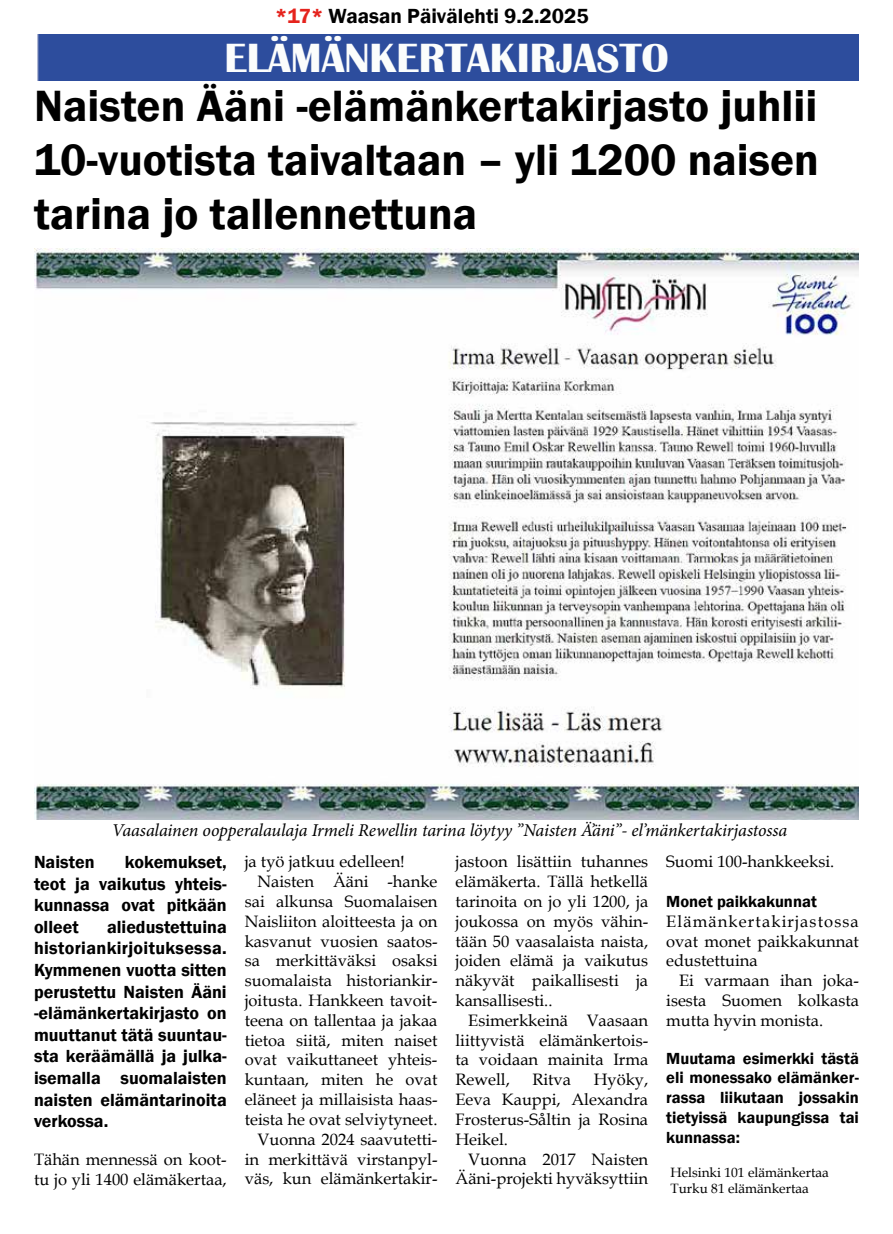
<style>
.page{position:relative;width:893px;height:1234px;background:#fff}
.page>*{position:absolute;margin:0;border:0;box-sizing:border-box;transform-origin:0 0}
.t1{font:600 45px/54px "Franklin Gothic";color:#000;text-align:justify}
.t2{font:700 42px "Britannic";color:#fbfdfc}
.t3{font:600 21px "Franklin Gothic";color:#000}
.t4{font:600 18px/21.6px "Franklin Gothic";color:#000;text-align:justify}
.t5{font:italic 18px "Minion Pro";letter-spacing:-.01em;color:#000}
.t6{font:16.5px/19.8px "Book Antiqua";color:#000;text-align:justify}
.t7{font:600 16.5px/19.8px "Franklin Gothic";color:#000;text-align:justify}
.t8{font:13.5px/16.2px "Book Antiqua";color:#000}
.s1{color:#e5231d}
</style>
<div class="page">
<div style="left:37px;top:34px;width:822px;height:47px;background:#2d4d9d"></div>
<img style="left:34px;top:248px;width:825px;height:571px">
<p class="t3" style="left:275px;top:3px;width:315px"><span class="s1">*17*</span> Waasan Päivälehti 9.2.2025</p>
<h2 class="t2" style="left:224px;top:34px;width:446px">ELÄMÄNKERTAKIRJASTO</h2>
<h1 class="t1" style="left:34px;top:79px;width:786px">Naisten Ääni -elämänkertakirjasto juhlii 10-vuotista taivaltaan – yli 1200 naisen tarina jo tallennettuna</h1>
<p class="t5" style="left:112px;top:818px;width:677px">Vaasalainen oopperalaulaja Irmeli Rewellin tarina löytyy ”Naisten Ä’äni”- el’mänkertakirjastossa</p>
<p class="t4" style="left:34px;top:851px;width:62px">Naisten</p>
<p class="t4" style="left:34px;top:851px;width:194px;text-indent:91px">kokemukset, teot ja vaikutus yhteis&shy;kunnassa ovat pitkään olleet</p>
<p class="t4" style="left:34px;top:915px;width:194px;text-indent:73px">aliedustettuina historiankirjoituksessa.<br>Kymmenen vuotta sitten perustettu Naisten Ääni -elämänkertakirjasto on muuttanut tätä suuntau&shy;sta keräämällä ja julka&shy;isemalla suomalaisten naisten elämäntarinoita verkossa.</p>
<p class="t6" style="left:34px;top:1148px;width:194px">Tähän mennessä on koot&shy;tu jo yli 1400 elämäkertaa,</p>
<p class="t6" style="left:245px;top:851px;width:162px">ja työ jatkuu edelleen!</p>
<p class="t6" style="left:257px;top:871px;width:181px">Naisten Ääni -hanke</p>
<p class="t6" style="left:245px;top:890px;width:194px">sai alkunsa Suomalaisen</p>
<p class="t6" style="left:245px;top:910px;width:194px">Naisliiton aloitteesta ja on</p>
<p class="t6" style="left:245px;top:930px;width:194px">kasvanut vuosien saatos-</p>
<p class="t6" style="left:245px;top:950px;width:194px">sa merkittäväksi osaksi</p>
<p class="t6" style="left:245px;top:970px;width:194px">suomalaista historiankir-</p>
<p class="t6" style="left:245px;top:989px;width:194px">joitusta. Hankkeen tavoit-</p>
<p class="t6" style="left:245px;top:1009px;width:194px">teena on tallentaa ja jakaa</p>
<p class="t6" style="left:245px;top:1029px;width:194px">tietoa siitä, miten naiset</p>
<p class="t6" style="left:245px;top:1049px;width:194px">ovat vaikuttaneet yhteis-</p>
<p class="t6" style="left:245px;top:1069px;width:194px">kuntaan, miten he ovat</p>
<p class="t6" style="left:245px;top:1088px;width:194px">eläneet ja millaisista haas-</p>
<p class="t6" style="left:245px;top:1108px;width:194px">teista he ovat selviytyneet.</p>
<p class="t6" style="left:257px;top:1128px;width:181px">Vuonna 2024 saavutetti-</p>
<p class="t6" style="left:245px;top:1148px;width:194px">in merkittävä virstanpyl-</p>
<p class="t6" style="left:245px;top:1168px;width:194px">väs, kun elämänkertakir-</p>
<p class="t6" style="left:455px;top:851px;width:194px">jastoon lisättiin tuhannes elämäkerta. Tällä hetkellä tarinoita on jo yli 1200, ja joukossa on myös vähin&shy;tään 50 vaasalaista naista, joiden elämä ja vaikutus näkyvät paikallisesti ja kansallisesti..</p>
<p class="t6" style="left:455px;top:1009px;width:194px;text-indent:13px">Esimerkkeinä Vaasaan liittyvistä elämänkertois&shy;ta voidaan mainita Irma Rewell,</p>
<p class="t6" style="left:455px;top:1069px;width:194px;text-indent:138px">Hyöky, Eeva Kauppi, Alexandra Frosterus-Såltin ja Rosina Heikel.</p>
<p class="t6" style="left:455px;top:1148px;width:194px;text-align:right">Vuonna 2017 Naisten<br>Ääni-projekti hyväksyttiin</p>
<p class="t6" style="left:532px;top:1069px;width:40px">Ritva</p>
<p class="t6" style="left:666px;top:851px;width:170px">Suomi 100-hankkeeksi.</p>
<p class="t7" style="left:666px;top:891px;width:152px">Monet paikkakunnat</p>
<p class="t6" style="left:666px;top:910px;width:194px">Elämänkertakirjastossa ovat monet paikkakunnat edustettuina</p>
<p class="t6" style="left:666px;top:970px;width:194px;text-indent:13px">Ei varmaan ihan joka&shy;isesta Suomen kolkasta mutta hyvin monista.</p>
<p class="t7" style="left:666px;top:1048px;width:194px">Muutama esimerkki tästä eli monessako elämänker&shy;rassa liikutaan jossakin tietyissä kaupungissa tai kunnassa:</p>
<p class="t8" style="left:670px;top:1163px;width:160px">Helsinki 101 elämänkertaa<br>Turku 81 elämänkertaa</p>
</div>
